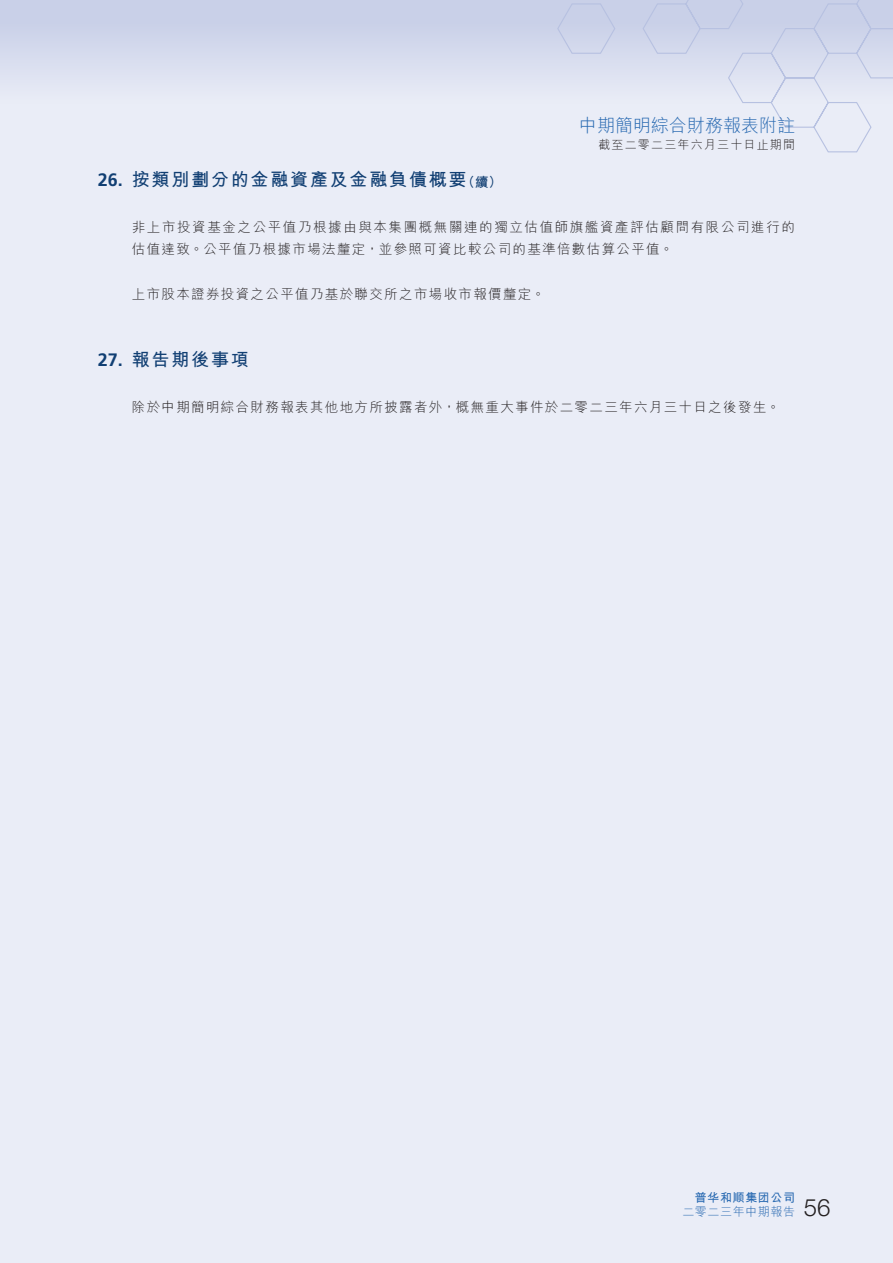
<style>
.page{position:relative;width:893px;height:1263px;background:#eaedf7}
.page>*{position:absolute;margin:0;border:0;box-sizing:border-box;transform-origin:0 0}
.t1{font:300 24px "Helvetica Neue LT Std";color:#231f20}
.t2{font:700 18px "M Hei HK";letter-spacing:.1em;color:#113f73}
.t3{font:300 18px "M Hei HK";color:#2567b0}
.t4{font:700 18px "Frutiger LT Std";color:#113f73}
.t5{font:300 13.5px/22.5px "M Hei HK";letter-spacing:.12em;color:#231f20}
.t6{font:300 13.5px "M Hei HK";letter-spacing:.1em;color:#231f20}
.t7{font:700 13.5px "M Hei HK";color:#113f73}
.t8{font:300 12px "M Hei HK";letter-spacing:.1em;color:#231f20}
.t9{font:300 12px "M Hei HK";letter-spacing:.05em;color:#2567b0}
.t10{font:700 12px "M Hei HKS";letter-spacing:.05em;color:#2567b0}
</style>
<div class="page">
<div style="left:0;top:0;width:893px;height:104px;background:linear-gradient(to bottom,#c3cbe5,#e8ebf6)"></div>
<svg style="left:556px;top:0;width:337px;height:153px"></svg>
<h2 class="t4" style="left:98px;top:169px;width:27px">26.</h2>
<h2 class="t2" style="left:132px;top:166px;width:336px">按類別劃分的金融資產及金融負債概要</h2>
<p class="t7" style="left:462px;top:172px;width:42px">（續(</p>
<h2 class="t3" style="left:579px;top:116px;width:217px">中期簡明綜合財務報表附註</h2>
<p class="t8" style="left:598px;top:139px;width:198px">截至二零二三年六月三十日止期間</p>
<p class="t5" style="left:132px;top:215px;width:665px">非上市投資基金之公平值乃根據由與本集團概無關連的獨立估值師旗艦資產評估顧問有限公司進行的估值達致。公平值乃根據市場法釐定，並參照可資比較公司的基準倍數估算公平值。</p>
<p class="t6" style="left:132px;top:287px;width:415px">上市股本證券投資之公平值乃基於聯交所之市場收市報價釐定。</p>
<h2 class="t4" style="left:98px;top:349px;width:27px">27.</h2>
<h2 class="t2" style="left:132px;top:346px;width:118px">報告期後事項</h2>
<p class="t6" style="left:132px;top:400px;width:649px">除於中期簡明綜合財務報表其他地方所披露者外，概無重大事件於二零二三年六月三十日之後發生。</p>
<p class="t10" style="left:695px;top:1189px;width:102px">普華和順集團公司</p>
<p class="t9" style="left:682px;top:1206px;width:114px">二零二三年中期報告</p>
<h1 class="t1" style="left:804px;top:1193px;width:28px">56</h1>
</div>
